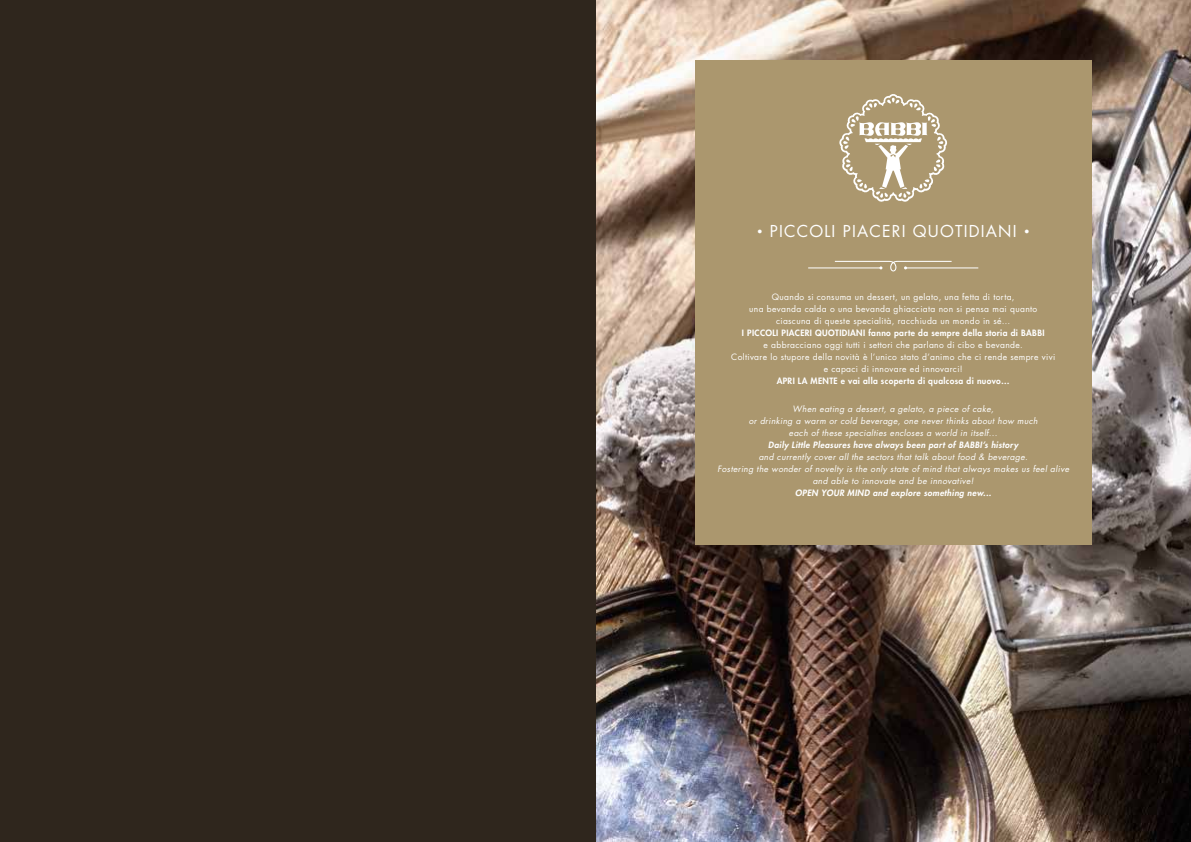
<style>
.page{position:relative;width:1191px;height:842px;background:#fff}
.page>*{position:absolute;margin:0;border:0;box-sizing:border-box;transform-origin:0 0}
.t1{font:16px "Futura Std";letter-spacing:.075em;color:#fff}
.t2{font:italic 8.5px/12px "Futura Std";letter-spacing:.04em;color:#fff;text-align:center}
.t3{font:8.5px/12px "Futura Std";letter-spacing:.04em;color:#fff;text-align:center}
.t4{font:800 8.5px "Futura Std";letter-spacing:.04em;color:#fff}
.t5{font:italic 800 8.5px "Futura Std";letter-spacing:.04em;color:#fff}
</style>
<div class="page">
<img style="left:595px;top:0;width:596px;height:842px">
<div style="left:694px;top:60px;width:397px;height:484px;background:#ab976e"></div>
<svg style="left:839px;top:94px;width:108px;height:108px"></svg>
<hr style="left:905px;top:268px;width:73px;height:1px;background:#fff">
<hr style="left:808px;top:268px;width:73px;height:1px;background:#fff">
<svg style="left:835px;top:261px;width:116px;height:10px"></svg>
<div style="left:0;top:0;width:595px;height:842px;background:#2f261d"></div>
<h1 class="t1" style="left:757px;top:220px;width:274px"><sup>.</sup> PICCOLI PIACERI QUOTIDIANI <sup>.</sup></h1>
<p class="t3" style="left:749px;top:291px;width:290px">Quando si consuma un dessert, un gelato, una fetta di torta,<br>una bevanda calda o una bevanda ghiacciata non si pensa mai quanto ciascuna di queste specialità, racchiuda un mondo in sé…</p>
<p class="t4" style="left:742px;top:327px;width:304px">I PICCOLI PIACERI QUOTIDIANI fanno parte da sempre della storia di BABBI</p>
<p class="t3" style="left:731px;top:339px;width:325px">e abbracciano oggi tutti i settori che parlano di cibo e bevande.<br>Coltivare lo stupore della novità è l’unico stato d’animo che ci rende sempre vivi e capaci di innovare ed innovarci!</p>
<p class="t4" style="left:776px;top:375px;width:235px">APRI LA MENTE e vai alla scoperta di qualcosa di nuovo…</p>
<p class="t2" style="left:749px;top:403px;width:290px">When eating a dessert, a gelato, a piece of cake,<br>or drinking a warm or cold beverage, one never thinks about how much each of these specialties encloses a world in itself...</p>
<p class="t5" style="left:768px;top:439px;width:252px">Daily Little Pleasures have always been part of BABBI’s history</p>
<p class="t2" style="left:717px;top:451px;width:353px">and currently cover all the sectors that talk about food &amp; beverage.<br>Fostering the wonder of novelty is the only state of mind that always makes us feel alive and able to innovate and be innovative!</p>
<p class="t5" style="left:795px;top:487px;width:197px">OPEN YOUR MIND and explore something new...</p>
</div>
